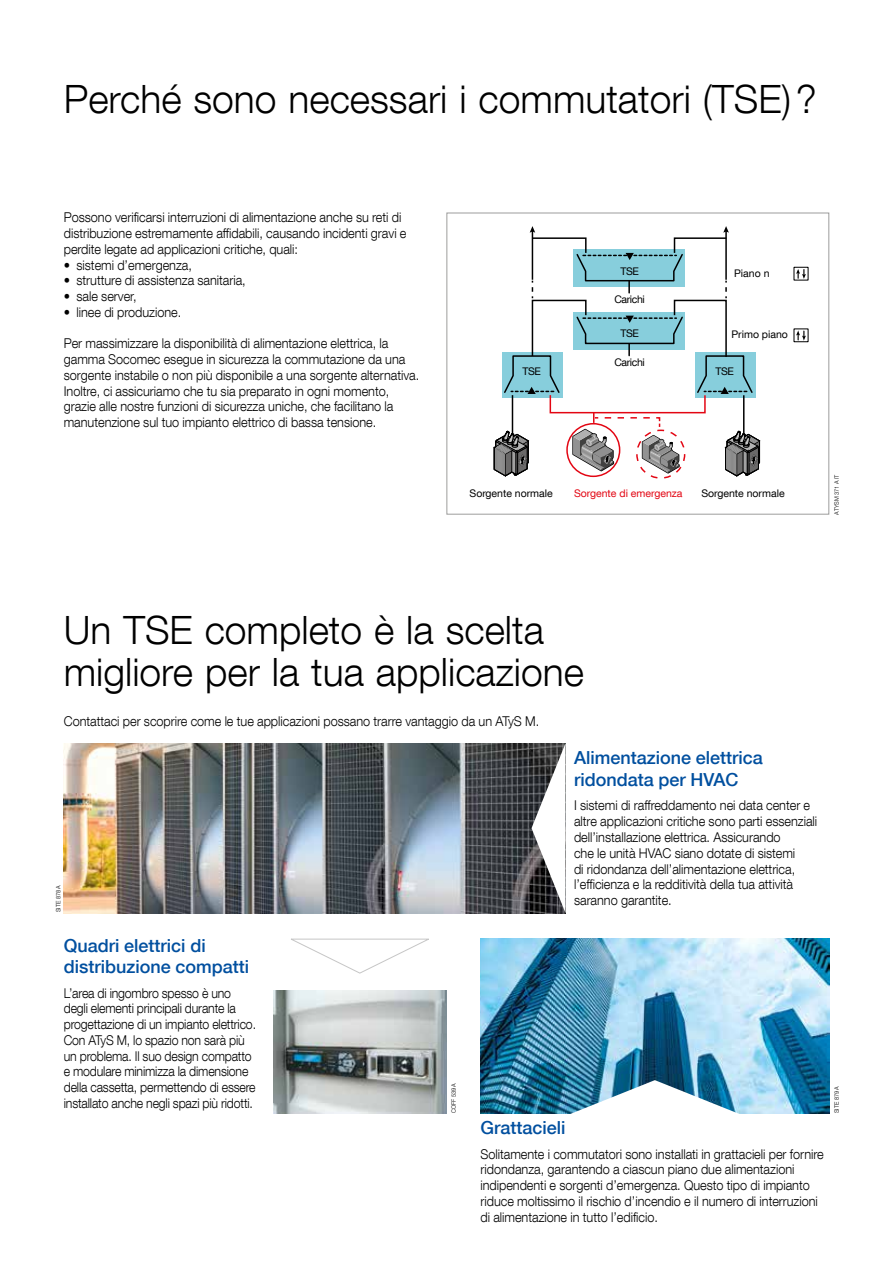
<style>
.page{position:relative;width:893px;height:1263px;background:#fff}
.page>*{position:absolute;margin:0;border:0;box-sizing:border-box;transform-origin:0 0}
.t1{font:300 39px/42px "Helvetica Neue LT Com";color:#000}
.t2{font:500 18px/21.8px "Helvetica Neue LT Com";color:#004f9f}
.t3{font:300 13.5px/15.8px "Helvetica Neue LT Com";letter-spacing:-.005em;color:#000;scale:.94 1}
.t4{font:300 13.5px/15.8px "Helvetica Neue LT Com";letter-spacing:-.005em;color:#000;scale:.91 1}
.t5{font:10.5px "Helvetica Neue LT Com";color:#000}
.t6{font:10.5px "Helvetica Neue LT Com";color:#e30613}
.t7{font:10.5px "Helvetica Neue LT Com";letter-spacing:-.04em;color:#000}
.t8{font:300 6px "Helvetica Neue LT Com";letter-spacing:-.005em;color:#000;scale:.94 1}
</style>
<div class="page">
<div style="left:502px;top:352px;width:61px;height:45px;background:#87cedc"></div>
<div style="left:695px;top:352px;width:61px;height:45px;background:#87cedc"></div>
<div style="left:550px;top:394px;width:156px;height:19px;border:2px solid #e30613"></div>
<hr style="left:512px;top:395px;width:1px;height:48px;background:#000">
<svg style="left:796px;top:269px;width:10px;height:9px"></svg>
<div style="left:794px;top:267px;width:14px;height:13px;border:1px solid #000"></div>
<svg style="left:796px;top:331px;width:10px;height:9px"></svg>
<div style="left:566px;top:423px;width:54px;height:54px;border:2px solid #e30613;border-radius:50%"></div>
<div style="left:636px;top:430px;width:49px;height:49px;border:2px dashed #e30613;border-radius:50%"></div>
<svg style="left:493px;top:428px;width:36px;height:49px"></svg>
<svg style="left:572px;top:413px;width:108px;height:61px"></svg>
<svg style="left:504px;top:226px;width:249px;height:168px"></svg>
<hr style="left:743px;top:395px;width:1px;height:48px;background:#000">
<svg style="left:725px;top:428px;width:35px;height:49px"></svg>
<div style="left:446px;top:213px;width:383px;height:301px;border:1px solid #9d9d9c"></div>
<img style="left:64px;top:743px;width:467px;height:170px">
<svg style="left:531px;top:743px;width:35px;height:170px"></svg>
<img style="left:480px;top:939px;width:349px;height:174px">
<img style="left:570px;top:1080px;width:170px;height:34px">
<img style="left:274px;top:991px;width:172px;height:122px">
<svg style="left:291px;top:938px;width:138px;height:36px"></svg>
<h1 class="t1" style="left:64px;top:77px;width:755px">Perché sono necessari i commutatori (TSE)?</h1>
<p class="t3" style="left:64px;top:209px;width:366px">Possono verificarsi interruzioni di alimentazione anche su reti di distribuzione estremamente affidabili, causando incidenti gravi e perdite legate ad applicazioni critiche, quali:</p>
<p class="t3" style="left:64px;top:257px;width:138px">• sistemi d’emergenza,</p>
<p class="t3" style="left:64px;top:272px;width:195px">• strutture di assistenza sanitaria,</p>
<p class="t3" style="left:64px;top:288px;width:79px">• sale server,</p>
<p class="t3" style="left:64px;top:304px;width:126px">• linee di produzione.</p>
<p class="t3" style="left:64px;top:335px;width:380px">Per massimizzare la disponibilità di alimentazione elettrica, la gamma Socomec esegue in sicurezza la commutazione da una sorgente instabile o non più disponibile a una sorgente alternativa.<br>Inoltre, ci assicuriamo che tu sia preparato in ogni momento, grazie alle nostre funzioni di sicurezza uniche, che facilitano la manutenzione sul tuo impianto elettrico di bassa tensione.</p>
<p class="t5" style="left:522px;top:365px;width:20px">TSE</p>
<p class="t5" style="left:620px;top:264px;width:20px">TSE</p>
<p class="t7" style="left:614px;top:293px;width:32px">Carichi</p>
<p class="t5" style="left:620px;top:327px;width:20px">TSE</p>
<p class="t7" style="left:614px;top:356px;width:32px">Carichi</p>
<p class="t5" style="left:734px;top:267px;width:37px">Piano n</p>
<p class="t5" style="left:731px;top:327px;width:58px">Primo piano</p>
<p class="t5" style="left:715px;top:365px;width:20px">TSE</p>
<p class="t5" style="left:470px;top:487px;width:85px">Sorgente normale</p>
<p class="t6" style="left:574px;top:487px;width:110px">Sorgente di emergenza</p>
<p class="t5" style="left:701px;top:487px;width:85px">Sorgente normale</p>
<p class="t8" style="left:833px;top:514px;width:44px;rotate:-90deg">ATYSM 371 A IT</p>
<h1 class="t1" style="left:64px;top:609px;width:522px">Un TSE completo è la scelta migliore per la tua applicazione</h1>
<p class="t3" style="left:64px;top:713px;width:507px">Contattaci per scoprire come le tue applicazioni possano trarre vantaggio da un ATyS M.</p>
<p class="t8" style="left:55px;top:912px;width:30px;rotate:-90deg">SITE 878 A</p>
<h2 class="t2" style="left:574px;top:747px;width:190px">Alimentazione elettrica ridondata per HVAC</h2>
<p class="t3" style="left:574px;top:797px;width:260px">I sistemi di raffreddamento nei data center e altre applicazioni critiche sono parti essenziali dell’installazione elettrica. Assicurando<br>che le unità HVAC siano dotate di sistemi<br>di ridondanza dell’alimentazione elettrica, l’efficienza e la redditività della tua attività saranno garantite.</p>
<h2 class="t2" style="left:64px;top:934px;width:187px">Quadri elettrici di distribuzione compatti</h2>
<p class="t4" style="left:64px;top:985px;width:213px">L’area di ingombro spesso è uno degli elementi principali durante la progettazione di un impianto elettrico.<br>Con ATyS M, lo spazio non sarà più un problema. Il suo design compatto e modulare minimizza la dimensione della cassetta, permettendo di essere installato anche negli spazi più ridotti.</p>
<p class="t8" style="left:450px;top:1113px;width:33px;rotate:-90deg">COFF 539 A</p>
<p class="t8" style="left:833px;top:1113px;width:30px;rotate:-90deg">SITE 879 A</p>
<h2 class="t2" style="left:480px;top:1117px;width:87px">Grattacieli</h2>
<p class="t3" style="left:480px;top:1146px;width:367px">Solitamente i commutatori sono installati in grattacieli per fornire ridondanza, garantendo a ciascun piano due alimentazioni indipendenti e sorgenti d’emergenza. Questo tipo di impianto riduce moltissimo il rischio d’incendio e il numero di interruzioni di alimentazione in tutto l’edificio.</p>
</div>
